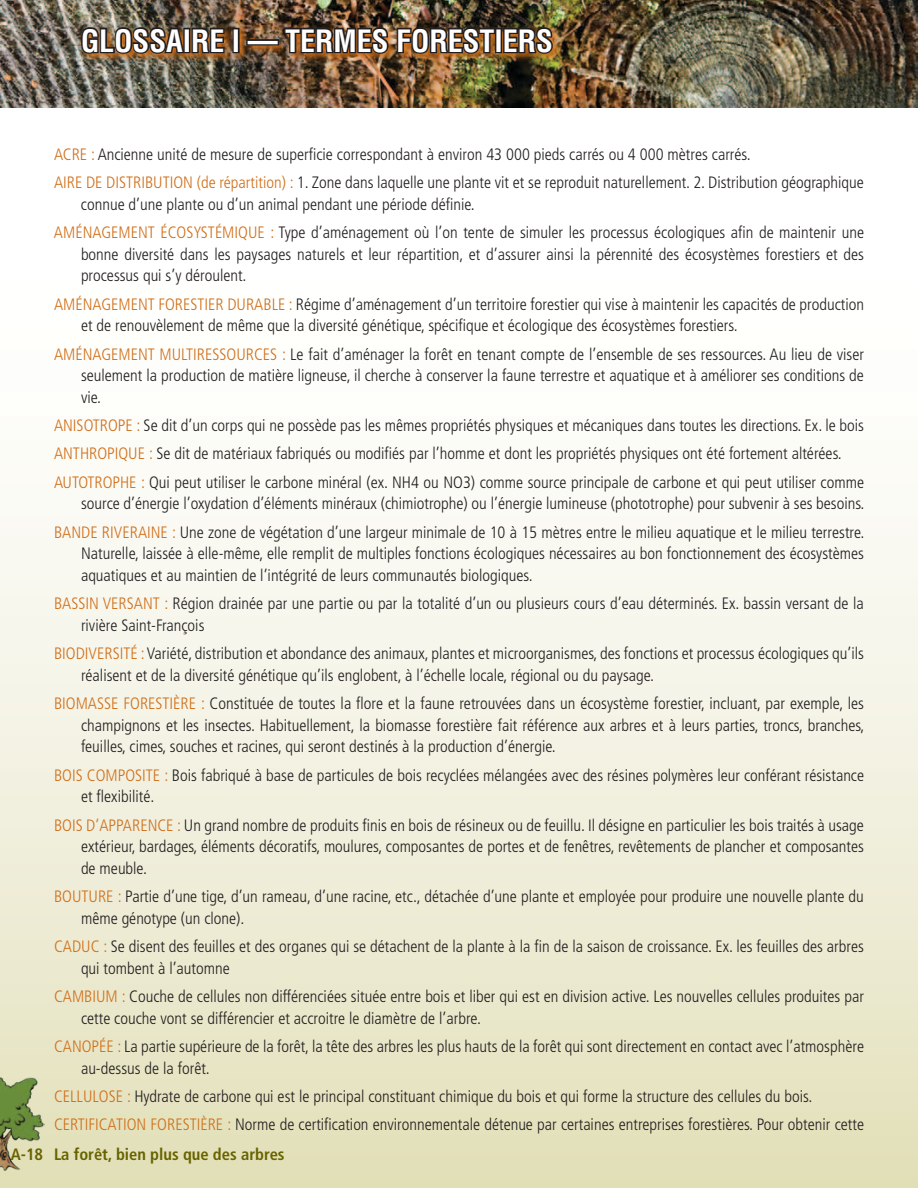
<style>
.page{position:relative;width:918px;height:1188px;background:#fff}
.page>*{position:absolute;margin:0;border:0;box-sizing:border-box;transform-origin:0 0}
.t1{font:700 condensed 30px "Helvetica";color:#fff}
.t2{font:300 condensed 16.5px/21.6px "Frutiger";color:#231f20}
.t3{font:300 condensed 16.5px "Frutiger";color:#d06f19}
.t4{font:700 condensed 16.5px "Frutiger";color:#676300}
.s1{color:#d06f19}
</style>
<div class="page">
<div style="left:0;top:0;width:918px;height:1188px;background:linear-gradient(to bottom,#fff,#e5e3c1)"></div>
<img style="left:0;top:1076px;width:45px;height:96px">
<img style="left:0;top:1px;width:918px;height:107px">
<img style="left:79px;top:25px;width:484px;height:38px">
<svg style="left:80px;top:26px;width:146px;height:29px;background:#523b28"></svg>
<div style="left:232px;top:28px;width:8px;height:25px;border:3px solid #231f20"></div>
<div style="left:246px;top:39px;width:33px;height:6px;border:3px solid #231f20"></div>
<img style="left:283px;top:3px;width:271px;height:106px">
<h1 class="t1" style="left:81px;top:23px;width:473px">GLOSSAIRE I — TERMES FORESTIERS</h1>
<p class="t2" style="left:54px;top:140px;width:811px;line-height:28.3px"><span class="s1">ACRE :</span> Ancienne unité de mesure de superficie correspondant à environ 43 000 pieds carrés ou 4 000 mètres carrés.<br><span class="s1">AIRE DE DISTRIBUTION (de répartition) :</span> 1. Zone dans laquelle une plante vit et se reproduit naturellement. 2. Distribution géographique</p>
<p class="t2" style="left:54px;top:190px;width:812px;line-height:28.3px;text-indent:27px">connue d’une plante ou d’un animal pendant une période définie.<br><span class="s1">AMÉNAGEMENT ÉCOSYSTÉMIQUE :</span> Type d’aménagement où l’on tente de simuler les processus écologiques afin de maintenir une</p>
<p class="t2" style="left:81px;top:243px;width:785px">bonne diversité dans les paysages naturels et leur répartition, et d’assurer ainsi la pérennité des écosystèmes forestiers et des processus qui s’y déroulent.</p>
<p class="t2" style="left:81px;top:293px;width:785px;text-indent:-27px"><span class="s1">AMÉNAGEMENT FORESTIER DURABLE :</span> Régime d’aménagement d’un territoire forestier qui vise à maintenir les capacités de production et de renouvèlement de même que la diversité génétique, spécifique et écologique des écosystèmes forestiers.</p>
<p class="t3" style="left:54px;top:345px;width:20px">Aménagement</p>
<p class="t3" style="left:160px;top:345px;width:9px">multiressources</p>
<p class="t2" style="left:81px;top:343px;width:785px;text-align:justify;text-indent:201px"><span class="s1">:</span> Le fait d’aménager la forêt en tenant compte de l’ensemble de ses ressources. Au lieu de viser seulement la production de matière ligneuse, il cherche à conserver la faune terrestre et aquatique et à améliorer ses conditions de vie.</p>
<p class="t2" style="left:54px;top:411px;width:812px;line-height:28.3px"><span class="s1">ANISOTROPE :</span> Se dit d’un corps qui ne possède pas les mêmes propriétés physiques et mécaniques dans toutes les directions. Ex. le bois<br><span class="s1">ANTHROPIQUE :</span> Se dit de matériaux fabriqués ou modifiés par l’homme et dont les propriétés physiques ont été fortement altérées.<br><span class="s1">AUTOTROPHE :</span> Qui peut utiliser le carbone minéral (ex. NH4 ou NO3) comme source principale de carbone et qui peut utiliser comme</p>
<p class="t2" style="left:81px;top:493px;width:785px">source d’énergie l’oxydation d’éléments minéraux (chimiotrophe) ou l’énergie lumineuse (phototrophe) pour subvenir à ses besoins.</p>
<p class="t3" style="left:54px;top:523px;width:18px">Bande</p>
<p class="t3" style="left:102px;top:523px;width:28px">riveraine</p>
<p class="t2" style="left:81px;top:522px;width:785px;text-align:justify;text-indent:91px"><span class="s1">:</span> Une zone de végétation d’une largeur minimale de 10 à 15 mètres entre le milieu aquatique et le milieu terrestre.<br>Naturelle, laissée à elle-même, elle remplit de multiples fonctions écologiques nécessaires au bon fonctionnement des écosystèmes aquatiques et au maintien de l’intégrité de leurs communautés biologiques.</p>
<p class="t2" style="left:81px;top:593px;width:784px;text-indent:-27px"><span class="s1">BASSIN VERSANT :</span> Région drainée par une partie ou par la totalité d’un ou plusieurs cours d’eau déterminés. Ex. bassin versant de la rivière Saint-François</p>
<p class="t2" style="left:81px;top:643px;width:784px;text-indent:-27px"><span class="s1">BIODIVERSITÉ :</span> Variété, distribution et abondance des animaux, plantes et microorganismes, des fonctions et processus écologiques qu’ils réalisent et de la diversité génétique qu’ils englobent, à l’échelle locale, régional ou du paysage.</p>
<p class="t3" style="left:54px;top:694px;width:17px">Biomasse</p>
<p class="t3" style="left:123px;top:694px;width:8px">foresti</p>
<p class="t2" style="left:81px;top:693px;width:785px;text-align:justify;text-indent:92px"><span class="s1">ère :</span> Constituée de toutes la flore et la faune retrouvées dans un écosystème forestier, incluant, par exemple, les champignons et les insectes. Habituellement, la biomasse forestière fait référence aux arbres et à leurs parties, troncs, branches, feuilles, cimes, souches et racines, qui seront destinés à la production d’énergie.</p>
<p class="t3" style="left:54px;top:766px;width:42px">Bois composite</p>
<p class="t2" style="left:164px;top:764px;width:701px"><span class="s1">:</span> Bois fabriqué à base de particules de bois recyclées mélangées avec des résines polymères leur conférant résistance</p>
<p class="t2" style="left:81px;top:786px;width:75px">et flexibilité.</p>
<p class="t3" style="left:54px;top:816px;width:54px">Bois d’apparence</p>
<p class="t2" style="left:81px;top:814px;width:784px;text-align:justify;text-indent:96px"><span class="s1">:</span> Un grand nombre de produits finis en bois de résineux ou de feuillu. Il désigne en particulier les bois traités à usage extérieur, bardages, éléments décoratifs, moulures, composantes de portes et de fenêtres, revêtements de plancher et composantes de meuble.</p>
<p class="t2" style="left:81px;top:886px;width:784px;text-indent:-27px"><span class="s1">BOUTURE :</span> Partie d’une tige, d’un rameau, d’une racine, etc., détachée d’une plante et employée pour produire une nouvelle plante du même génotype (un clone).</p>
<p class="t2" style="left:81px;top:936px;width:784px;text-indent:-27px"><span class="s1">CADUC :</span> Se disent des feuilles et des organes qui se détachent de la plante à la fin de la saison de croissance. Ex. les feuilles des arbres qui tombent à l’automne</p>
<p class="t2" style="left:81px;top:986px;width:784px;text-indent:-27px"><span class="s1">CAMBIUM :</span> Couche de cellules non différenciées située entre bois et liber qui est en division active. Les nouvelles cellules produites par cette couche vont se différencier et accroitre le diamètre de l’arbre.</p>
<p class="t2" style="left:81px;top:1036px;width:785px;text-indent:-27px"><span class="s1">CANOPÉE :</span> La partie supérieure de la forêt, la tête des arbres les plus hauts de la forêt qui sont directement en contact avec l’atmosphère au-dessus de la forêt.</p>
<p class="t2" style="left:54px;top:1082px;width:812px;line-height:28.3px"><span class="s1">CELLULOSE :</span> Hydrate de carbone qui est le principal constituant chimique du bois et qui forme la structure des cellules du bois.<br><span class="s1">CERTIFICATION FORESTIÈRE :</span> Norme de certification environnementale détenue par certaines entreprises forestières. Pour obtenir cette</p>
<p class="t4" style="left:11px;top:1144px;width:275px">A-18 La forêt, bien plus que des arbres</p>
</div>
